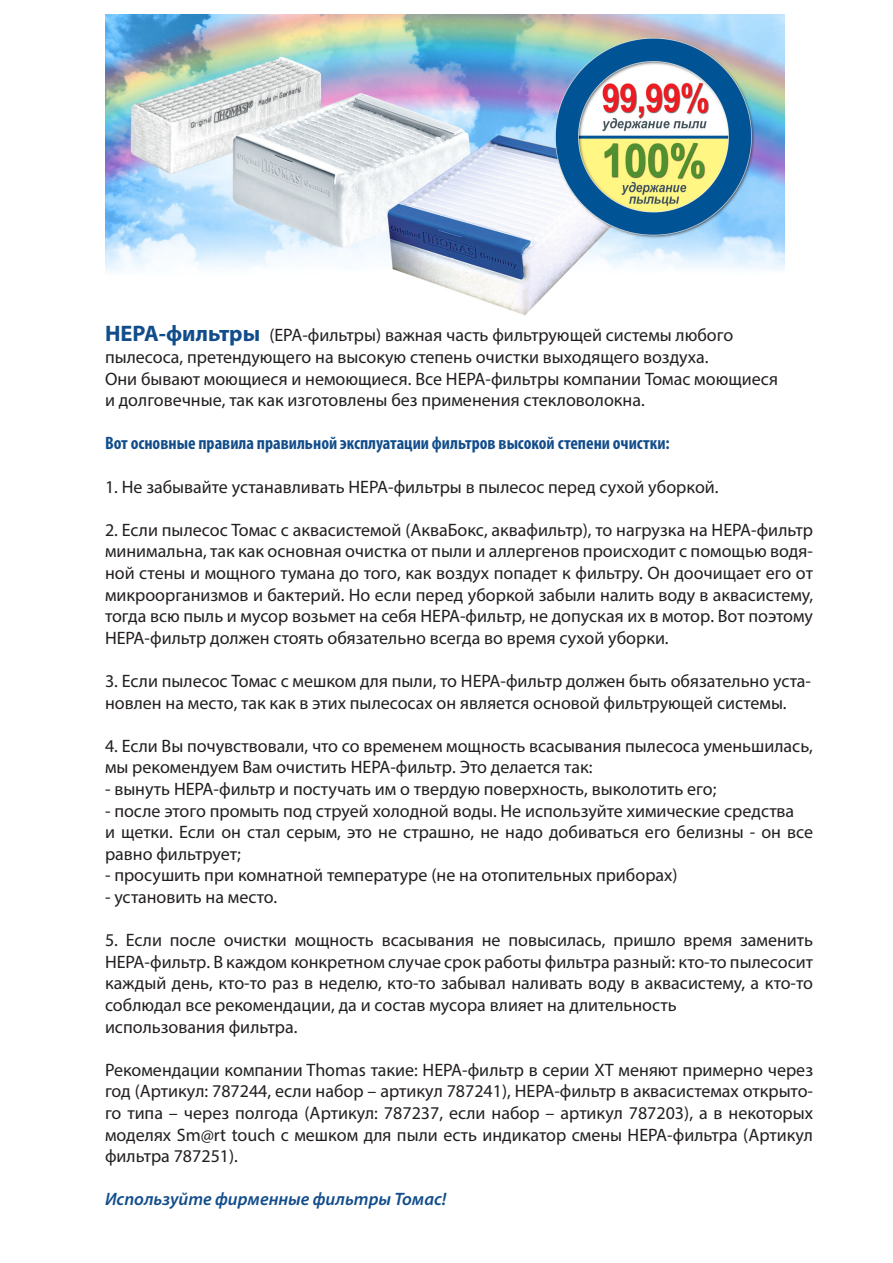
<style>
.page{position:relative;width:893px;height:1263px;background:#fff}
.page>*{position:absolute;margin:0;border:0;box-sizing:border-box;transform-origin:0 0}
.t1{font:18px/21.6px "Myriad Pro";color:#231f20}
.t2{font:700 condensed 18px "Myriad Pro";color:#124d8b}
.t3{font:italic 600 18px "Myriad Pro";color:#124d8b}
.s1{font-weight:700;font-size:22.5px;color:#124d8b}
</style>
<div class="page">
<img style="left:105px;top:15px;width:679px;height:301px">
<p class="t1" style="left:105px;top:324px;width:674px"><span class="s1">НЕРА-фильтры</span> (ЕРА-фильтры) важная часть фильтрующей системы любого пылесоса, претендующего на высокую степень очистки выходящего воздуха.<br>Они бывают моющиеся и немоющиеся. Все НЕРА-фильтры компании Томас моющиеся и долговечные, так как изготовлены без применения стекловолокна.</p>
<p class="t2" style="left:105px;top:432px;width:566px">Вот основные правила правильной эксплуатации фильтров высокой степени очистки:</p>
<p class="t1" style="left:105px;top:475px;width:615px">1. Не забывайте устанавливать НЕРА-фильтры в пылесос перед сухой уборкой.</p>
<p class="t1" style="left:105px;top:519px;width:710px;text-align:justify">2. Если пылесос Томас с аквасистемой (АкваБокс, аквафильтр), то нагрузка на НЕРА-фильтр минимальна, так как основная очистка от пыли и аллергенов происходит с помощью водя&shy;ной стены и мощного тумана до того, как воздух попадет к фильтру. Он доочищает его от микроорганизмов и бактерий. Но если перед уборкой забыли налить воду в аквасистему, тогда всю пыль и мусор возьмет на себя НЕРА-фильтр, не допуская их в мотор. Вот поэтому НЕРА-фильтр должен стоять обязательно всегда во время сухой уборки.</p>
<p class="t1" style="left:105px;top:670px;width:708px">3. Если пылесос Томас с мешком для пыли, то НЕРА-фильтр должен быть обязательно уста&shy;новлен на место, так как в этих пылесосах он является основой фильтрующей системы.</p>
<p class="t1" style="left:105px;top:735px;width:709px">4. Если Вы почувствовали, что со временем мощность всасывания пылесоса уменьшилась, мы рекомендуем Вам очистить НЕРА-фильтр. Это делается так:</p>
<p class="t1" style="left:105px;top:778px;width:613px">- вынуть НЕРА-фильтр и постучать им о твердую поверхность, выколотить его;</p>
<p class="t1" style="left:105px;top:799px;width:710px">- после этого промыть под струей холодной воды. Не используйте химические средства<br>и щетки. Если он стал серым, это не страшно, не надо добиваться его белизны - он все равно фильтрует;</p>
<p class="t1" style="left:105px;top:864px;width:574px">- просушить при комнатной температуре (не на отопительных приборах)</p>
<p class="t1" style="left:105px;top:886px;width:174px">- установить на место.</p>
<p class="t1" style="left:105px;top:929px;width:710px">5. Если после очистки мощность всасывания не повысилась, пришло время заменить НЕРА-фильтр. В каждом конкретном случае срок работы фильтра разный: кто-то пылесосит каждый день, кто-то раз в неделю, кто-то забывал наливать воду в аквасистему, а кто-то соблюдал все рекомендации, да и состав мусора влияет на длительность<br>использования фильтра.</p>
<p class="t1" style="left:105px;top:1059px;width:710px;text-align:justify">Рекомендации компании Thomas такие: НЕРА-фильтр в серии ХТ меняют примерно через год (Артикул: 787244, если набор – артикул 787241), НЕРА-фильтр в аквасистемах открыто&shy;го типа – через полгода (Артикул: 787237, если набор – артикул 787203), а в некоторых моделях Sm@rt touch с мешком для пыли есть индикатор смены НЕРА-фильтра (Артикул фильтра 787251).</p>
<p class="t3" style="left:105px;top:1188px;width:343px">Используйте фирменные фильтры Томас!</p>
</div>
